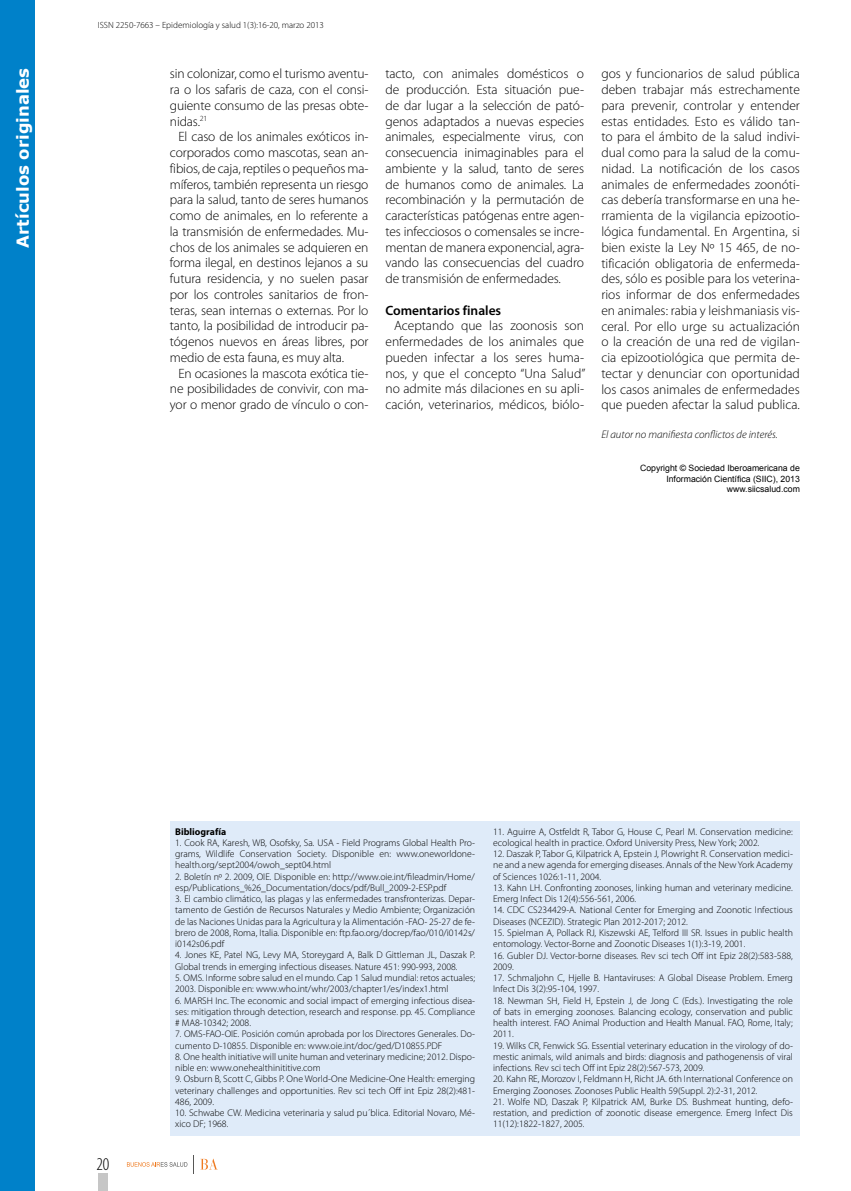
<style>
.page{position:relative;width:851px;height:1191px;background:#fff}
.page>*{position:absolute;margin:0;border:0;box-sizing:border-box;transform-origin:0 0}
.t1{font:300 condensed 18px "Myriad Pro";color:#000}
.t2{font:700 16.5px "Verdana";color:#fff}
.t3{font:300 13.5px/15.8px "Myriad Pro";letter-spacing:-.005em;color:#000;text-align:justify}
.t4{font:600 13.5px "Myriad Pro";color:#000}
.t5{font:italic 300 10.95px "Myriad Pro";color:#000}
.t6{font:300 9.75px/11.2px "Myriad Pro";color:#000}
.t7{font:700 9.75px "Myriad Pro";color:#000}
.t8{font:300 9px "Myriad Pro";color:#000}
.t9{font:8.7px/10.5px "Arial";color:#000;text-align:right}
</style>
<div class="page">
<div style="left:98px;top:1173px;width:9px;height:18px;background:#c6c6c6"></div>
<div style="left:0;top:0;width:34px;height:1191px;background:#0081c9"></div>
<svg style="left:200px;top:1158px;width:17px;height:11px"></svg>
<svg style="left:193px;top:1155px;width:1px;height:18px"></svg>
<svg style="left:127px;top:1162px;width:60px;height:4px"></svg>
<div style="left:170px;top:821px;width:629px;height:314px;background:#dfebf9"></div>
<h2 class="t2" style="left:11px;top:248px;width:181px;rotate:-90deg">Artículos originales</h2>
<p class="t8" style="left:98px;top:20px;width:227px">ISSN 2250-7663 – Epidemiología y salud 1(3):16-20, marzo 2013</p>
<h3 class="t3" style="left:170px;top:66px;width:200px">sin colonizar, como el turismo aventu&shy;ra o los safaris de caza, con el consi&shy;guiente consumo de las presas obte&shy;nidas.<sup>21</sup></h3>
<p class="t3" style="left:170px;top:129px;width:200px;text-indent:9px">El caso de los animales exóticos in&shy;corporados como mascotas, sean an&shy;fibios, de caja, reptiles o pequeños ma&shy;míferos, también representa un riesgo para la salud, tanto de seres humanos como de animales, en lo referente a la transmisión de enfermedades. Mu&shy;chos de los animales se adquieren en forma ilegal, en destinos lejanos a su futura residencia, y no suelen pasar por los controles sanitarios de fron&shy;teras, sean internas o externas. Por lo tanto, la posibilidad de introducir pa&shy;tógenos nuevos en áreas libres, por medio de esta fauna, es muy alta.</p>
<h3 class="t3" style="left:170px;top:365px;width:200px;text-indent:9px">En ocasiones la mascota exótica tie&shy;ne posibilidades de convivir, con ma&shy;yor o menor grado de vínculo o con-</h3>
<p class="t3" style="left:385px;top:66px;width:200px">tacto, con animales domésticos o de producción. Esta situación pue&shy;de dar lugar a la selección de pató&shy;genos adaptados a nuevas especies animales, especialmente virus, con consecuencia inimaginables para el ambiente y la salud, tanto de seres de humanos como de animales. La recombinación y la permutación de características patógenas entre agen&shy;tes infecciosos o comensales se incre&shy;mentan de manera exponencial, agra&shy;vando las consecuencias del cuadro de transmisión de enfermedades.</p>
<h3 class="t4" style="left:385px;top:303px;width:117px">Comentarios finales</h3>
<h3 class="t3" style="left:385px;top:318px;width:201px;text-align:center">Aceptando que las zoonosis son enfermedades de los animales que pueden infectar a los seres huma&shy;nos, y que el concepto “Una Salud” no admite más dilaciones en su apli&shy;cación, veterinarios, médicos, biólo-</h3>
<p class="t3" style="left:601px;top:66px;width:200px">gos y funcionarios de salud pública deben trabajar más estrechamente para prevenir, controlar y entender estas entidades. Esto es válido tan&shy;to para el ámbito de la salud indivi&shy;dual como para la salud de la comu&shy;nidad. La notificación de los casos animales de enfermedades zoonóti&shy;cas debería transformarse en una he&shy;rramienta de la vigilancia epizootio&shy;lógica fundamental. En Argentina, si bien existe la Ley Nº 15 465, de no&shy;tificación obligatoria de enfermeda&shy;des, sólo es posible para los veterina&shy;rios informar de dos enfermedades en animales: rabia y leishmaniasis vis&shy;ceral. Por ello urge su actualización o la creación de una red de vigilan&shy;cia epizootiológica que permita de&shy;tectar y denunciar con oportunidad los casos animales de enfermedades que pueden afectar la salud publica.</p>
<p class="t5" style="left:601px;top:428px;width:178px">El autor no manifiesta conflictos de interés.</p>
<p class="t9" style="left:640px;top:463px;width:161px">Copyright © Sociedad Iberoamericana de<br>Información Científica (SIIC), 2013 www.siicsalud.com</p>
<h1 class="t1" style="left:96px;top:1154px;width:14px">20</h1>
<p class="t7" style="left:175px;top:826px;width:52px">Bibliografía</p>
<p class="t6" style="left:175px;top:837px;width:301px;text-align:justify">1. Cook RA, Karesh, WB, Osofsky, Sa. USA - Field Programs Global Health Pro&shy;grams, Wildlife Conservation Society. Disponible en: www.oneworldone&shy;health.org/sept2004/owoh_sept04.html</p>
<p class="t6" style="left:175px;top:871px;width:301px">2. Boletín nº 2. 2009, OIE. Disponible en: http://www.oie.int/fileadmin/Home/ esp/Publications_%26_Documentation/docs/pdf/Bull_2009-2-ESP.pdf</p>
<p class="t6" style="left:175px;top:893px;width:301px;text-align:justify">3. El cambio climático, las plagas y las enfermedades transfronterizas. Depar&shy;tamento de Gestión de Recursos Naturales y Medio Ambiente; Organización de las Naciones Unidas para la Agricultura y la Alimentación -FAO- 25-27 de fe&shy;brero de 2008, Roma, Italia. Disponible en: ftp.fao.org/docrep/fao/010/i0142s/ i0142s06.pdf</p>
<p class="t6" style="left:175px;top:949px;width:301px">4. Jones KE, Patel NG, Levy MA, Storeygard A, Balk D Gittleman JL, Daszak P.<br>Global trends in emerging infectious diseases. Nature 451: 990-993, 2008.</p>
<p class="t6" style="left:175px;top:972px;width:301px">5. OMS. Informe sobre salud en el mundo. Cap 1 Salud mundial: retos actuales;<br>2003. Disponible en: www.who.int/whr/2003/chapter1/es/index1.html</p>
<p class="t6" style="left:175px;top:994px;width:301px;text-align:justify">6. MARSH Inc. The economic and social impact of emerging infectious disea&shy;ses: mitigation through detection, research and response. pp. 45. Compliance # MA8-10342; 2008.</p>
<p class="t6" style="left:175px;top:1028px;width:301px">7. OMS-FAO-OIE. Posición común aprobada por los Directores Generales. Do&shy;cumento D-10855. Disponible en: www.oie.int/doc/ged/D10855.PDF</p>
<p class="t6" style="left:175px;top:1051px;width:301px">8. One health initiative will unite human and veterinary medicine; 2012. Dispo&shy;nible en: www.onehealthinititive.com</p>
<p class="t6" style="left:175px;top:1073px;width:301px;text-align:justify">9. Osburn B, Scott C, Gibbs P. One World-One Medicine-One Health: emerging veterinary challenges and opportunities. Rev sci tech Off int Epiz 28(2):481- 486, 2009.</p>
<p class="t6" style="left:175px;top:1107px;width:301px">10. Schwabe CW. Medicina veterinaria y salud pu´blica. Editorial Novaro, Mé&shy;xico DF; 1968.</p>
<p class="t6" style="left:493px;top:826px;width:301px">11. Aguirre A, Ostfeldt R, Tabor G, House C, Pearl M. Conservation medicine: ecological health in practice. Oxford University Press, New York; 2002.</p>
<p class="t6" style="left:493px;top:848px;width:301px;text-align:justify">12. Daszak P, Tabor G, Kilpatrick A, Epstein J, Plowright R. Conservation medici&shy;ne and a new agenda for emerging diseases. Annals of the New York Academy of Sciences 1026:1-11, 2004.</p>
<p class="t6" style="left:493px;top:882px;width:301px">13. Kahn LH. Confronting zoonoses, linking human and veterinary medicine.<br>Emerg Infect Dis 12(4):556-561, 2006.</p>
<p class="t6" style="left:493px;top:904px;width:301px">14. CDC CS234429-A. National Center for Emerging and Zoonotic Infectious<br>Diseases (NCEZID). Strategic Plan 2012-2017; 2012.</p>
<p class="t6" style="left:493px;top:927px;width:301px">15. Spielman A, Pollack RJ, Kiszewski AE, Telford III SR. Issues in public health entomology. Vector-Borne and Zoonotic Diseases 1(1):3-19, 2001.</p>
<p class="t6" style="left:493px;top:949px;width:301px">16. Gubler DJ. Vector-borne diseases. Rev sci tech Off int Epiz 28(2):583-588,<br>2009.</p>
<p class="t6" style="left:493px;top:972px;width:301px">17. Schmaljohn C, Hjelle B. Hantaviruses: A Global Disease Problem. Emerg<br>Infect Dis 3(2):95-104, 1997.</p>
<p class="t6" style="left:493px;top:994px;width:301px;text-align:justify">18. Newman SH, Field H, Epstein J, de Jong C (Eds.). Investigating the role of bats in emerging zoonoses. Balancing ecology, conservation and public health interest. FAO Animal Production and Health Manual. FAO, Rome, Italy; 2011.</p>
<p class="t6" style="left:493px;top:1039px;width:301px;text-align:justify">19. Wilks CR, Fenwick SG. Essential veterinary education in the virology of do&shy;mestic animals, wild animals and birds: diagnosis and pathogenensis of viral infections. Rev sci tech Off int Epiz 28(2):567-573, 2009.</p>
<p class="t6" style="left:493px;top:1073px;width:301px">20. Kahn RE, Morozov I, Feldmann H, Richt JA. 6th International Conference on<br>Emerging Zoonoses. Zoonoses Public Health 59(Suppl. 2):2-31, 2012.</p>
<p class="t6" style="left:493px;top:1096px;width:301px;text-align:justify">21. Wolfe ND, Daszak P, Kilpatrick AM, Burke DS. Bushmeat hunting, defo&shy;restation, and prediction of zoonotic disease emergence. Emerg Infect Dis 11(12):1822-1827, 2005.</p>
</div>
